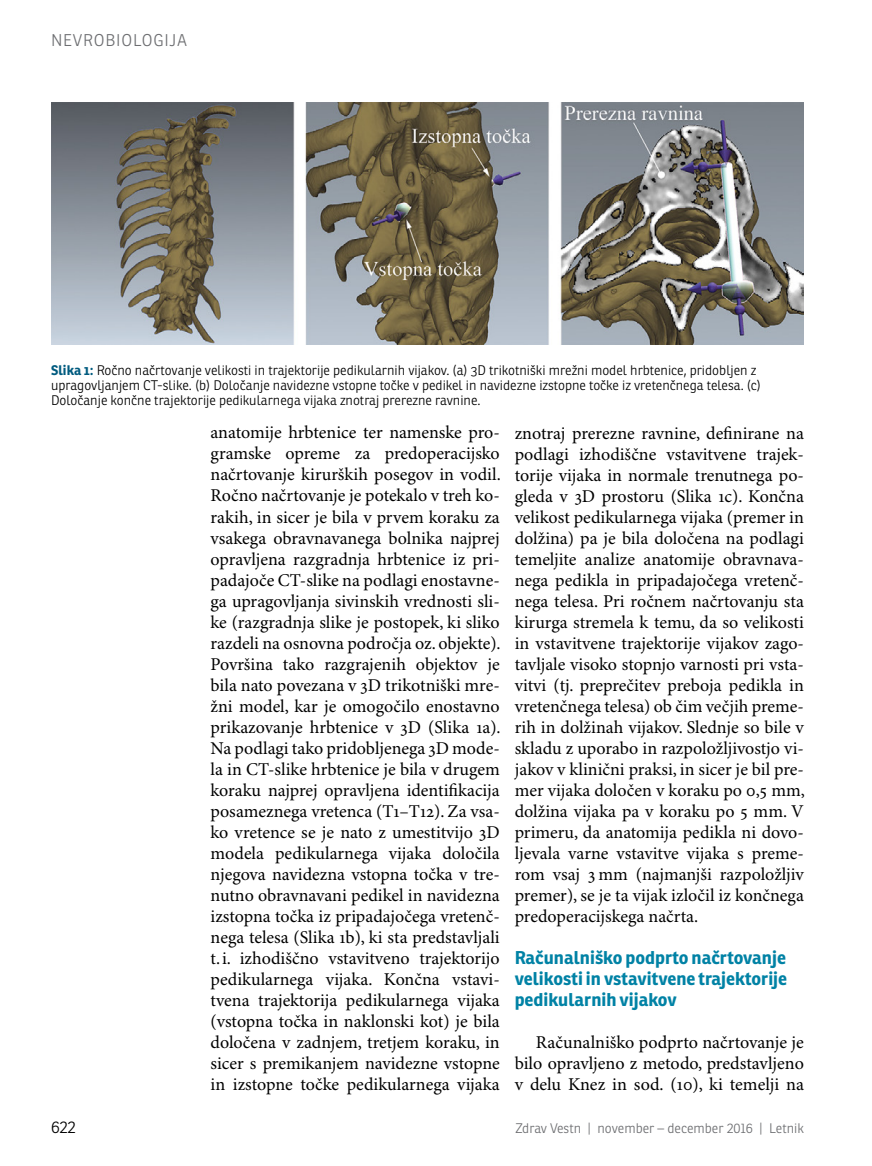
<style>
.page{position:relative;width:872px;height:1166px;background:#fff}
.page>*{position:absolute;margin:0;border:0;box-sizing:border-box;transform-origin:0 0}
.t1{font:18px/21px "Minion Pro";color:#000;text-align:justify}
.t2{font:700 18px/21px "Ronnia";color:#0082a5;text-align:justify}
.t3{font:300 16.5px "Ronnia";letter-spacing:.05em;color:#6d6e71}
.t4{font:300 16.5px "Ronnia";color:#000}
.t5{font:300 13.5px/15px "Ronnia";color:#000}
.t6{font:300 13.5px "Ronnia";color:#6d6e71}
.s1{font-weight:700;color:#005b7f}
</style>
<div class="page">
<img style="left:51px;top:102px;width:752px;height:243px">
<p class="t3" style="left:51px;top:30px;width:137px">N evrobi ologija</p>
<p class="t5" style="left:51px;top:363px;width:711px"><span class="s1">Slika 1:</span> Ročno načrtovanje velikosti in trajektorije pedikularnih vijakov. (a) 3D trikotniški mrežni model hrbtenice, pridobljen z upragovljanjem CT-slike. (b) Določanje navidezne vstopne točke v pedikel in navidezne izstopne točke iz vretenčnega telesa. (c)<br>Določanje končne trajektorije pedikularnega vijaka znotraj prerezne ravnine.</p>
<p class="t1" style="left:210px;top:423px;width:292px">anatomije hrbtenice ter namenske pro&shy;gramske opreme za predoperacijsko načrtovanje kirurških posegov in vodil.<br>Ročno načrtovanje je potekalo v treh ko&shy;rakih, in sicer je bila v prvem koraku za vsakega obravnavanega bolnika najprej opravljena razgradnja hrbtenice iz pri&shy;padajoče CT-slike na podlagi enostavne&shy;ga upragovljanja sivinskih vrednosti sli&shy;ke (razgradnja slike je postopek, ki sliko razdeli na osnovna področja oz. objekte).<br>Površina tako razgrajenih objektov je bila nato povezana v 3D trikotniški mre&shy;žni model, kar je omogočilo enostavno prikazovanje hrbtenice v 3D (Slika 1a).<br>Na podlagi tako pridobljenega 3D mode&shy;la in CT-slike hrbtenice je bila v drugem koraku najprej opravljena identifikacija posameznega vretenca (T1–T12). Za vsa&shy;ko vretence se je nato z umestitvijo 3D modela pedikularnega vijaka določila njegova navidezna vstopna točka v tre&shy;nutno obravnavani pedikel in navidezna izstopna točka iz pripadajočega vretenč&shy;nega telesa (Slika 1b), ki sta predstavljali t.i. izhodiščno vstavitveno trajektorijo pedikularnega vijaka. Končna vstavi&shy;tvena trajektorija pedikularnega vijaka (vstopna točka in naklonski kot) je bila določena v zadnjem, tretjem koraku, in sicer s premikanjem navidezne vstopne in izstopne točke pedikularnega vijaka</p>
<p class="t1" style="left:514px;top:423px;width:292px">znotraj prerezne ravnine, definirane na podlagi izhodiščne vstavitvene trajek&shy;torije vijaka in normale trenutnega po&shy;gleda v 3D prostoru (Slika 1c). Končna velikost pedikularnega vijaka (premer in dolžina) pa je bila določena na podlagi temeljite analize anatomije obravnava&shy;nega pedikla in pripadajočega vretenč&shy;nega telesa. Pri ročnem načrtovanju sta kirurga stremela k temu, da so velikosti in vstavitvene trajektorije vijakov zago&shy;tavljale visoko stopnjo varnosti pri vsta&shy;vitvi (tj. preprečitev preboja pedikla in vretenčnega telesa) ob čim večjih preme&shy;rih in dolžinah vijakov. Slednje so bile v skladu z uporabo in razpoložljivostjo vi&shy;jakov v klinični praksi, in sicer je bil pre&shy;mer vijaka določen v koraku po 0,5 mm, dolžina vijaka pa v koraku po 5 mm. V primeru, da anatomija pedikla ni dovo&shy;ljevala varne vstavitve vijaka s preme&shy;rom vsaj 3 mm (najmanjši razpoložljiv premer), se je ta vijak izločil iz končnega predoperacijskega načrta.</p>
<p class="t2" style="left:514px;top:946px;width:274px">Računalniško podprto načrtovanje velikosti in vstavitvene trajektorije pedikularnih vijakov</p>
<p class="t1" style="left:514px;top:1032px;width:291px;text-indent:21px">Računalniško podprto načrtovanje je bilo opravljeno z metodo, predstavljeno v delu Knez in sod. (10), ki temelji na</p>
<p class="t4" style="left:51px;top:1116px;width:26px">622</p>
<p class="t6" style="left:515px;top:1119px;width:290px">Zdrav Vestn | november – december 2016 | Letnik</p>
</div>
